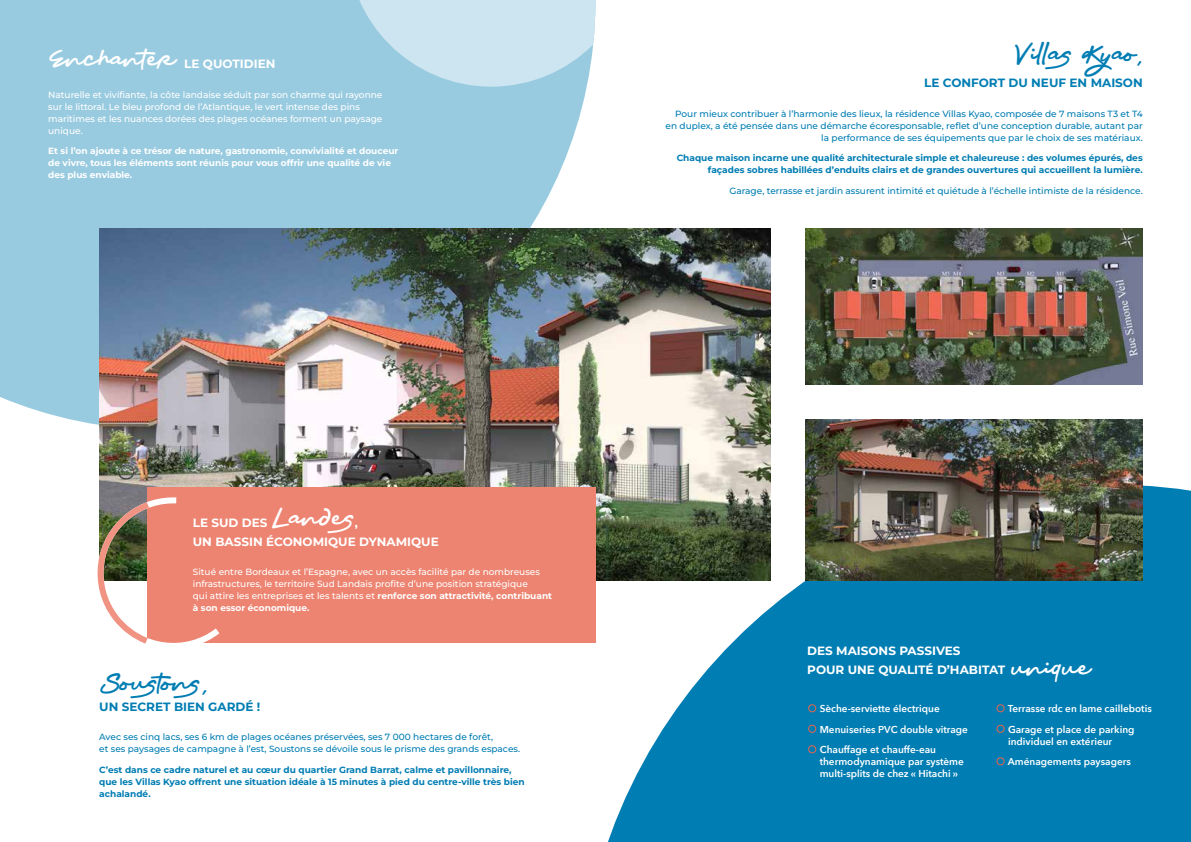
<style>
.page{position:relative;width:1191px;height:842px;background:#fff}
.page>*{position:absolute;margin:0;border:0;box-sizing:border-box;transform-origin:0 0}
.t1{font:27px "Mairo";color:#fff}
.t2{font:27px "Mairo";color:#007db3}
.t3{font:700 12px/19px "Montserrat";color:#fff}
.t4{font:700 12px "Montserrat";color:#007db3}
.t5{font:600 10px/12px "Avenir Next";color:#fff}
.t6{font:500 9px/12px "Montserrat";color:#007db3}
.t7{font:500 9px/12px "Montserrat";color:#fff}
.t8{font:700 9px/12px "Montserrat";color:#007db3}
.t9{font:700 9px/12px "Montserrat";color:#fff}
.s1{font-weight:700}
.s2{font-size:20px;color:#e9654e}
</style>
<div class="page">
<div style="left:0;top:0;width:595px;height:425px;background:#99cbe0"></div>
<svg style="left:347px;top:0;width:248px;height:87px;background:#bfdeec"></svg>
<svg style="left:595px;top:485px;width:596px;height:357px;fill:#007db3"></svg>
<img style="left:99px;top:229px;width:671px;height:351px">
<img style="left:805px;top:420px;width:337px;height:160px">
<img style="left:805px;top:229px;width:337px;height:155px">
<div style="left:147px;top:487px;width:448px;height:156px;background:#ed8471"></div>
<svg style="left:97px;top:495px;width:123px;height:149px"></svg>
<h1 class="t1" style="left:48px;top:43px;width:129px">Enchanter</h1>
<h2 class="t3" style="left:184px;top:54px;width:93px">LE QUOTIDIEN</h2>
<p class="t7" style="left:48px;top:88px;width:336px">Naturelle et vivifiante, la côte landaise séduit par son charme qui rayonne sur le littoral. Le bleu profond de l’Atlantique, le vert intense des pins maritimes et les nuances dorées des plages océanes forment un paysage unique.</p>
<p class="t9" style="left:48px;top:145px;width:352px">Et si l’on ajoute à ce trésor de nature, gastronomie, convivialité et douceur de vivre, tous les éléments sont réunis pour vous offrir une qualité de vie des plus enviable.</p>
<h1 class="t2" style="left:1014px;top:38px;width:130px">VillasKyao,</h1>
<h2 class="t4" style="left:924px;top:74px;width:220px">LE CONFORT DU NEUF EN MAISON</h2>
<p class="t6" style="left:665px;top:107px;width:479px;text-align:right">Pour mieux contribuer à l’harmonie des lieux, la résidence Villas Kyao, composée de 7 maisons T3 et T4 en duplex, a été pensée dans une démarche écoresponsable, reflet d’une conception durable, autant par la performance de ses équipements que par le choix de ses matériaux.</p>
<p class="t8" style="left:676px;top:152px;width:467px;text-align:right">Chaque maison incarne une qualité architecturale simple et chaleureuse : des volumes épurés, des façades sobres habillées d’enduits clairs et de grandes ouvertures qui accueillent la lumière.</p>
<p class="t6" style="left:729px;top:184px;width:414px">Garage, terrasse et jardin assurent intimité et quiétude à l’échelle intimiste de la résidence.</p>
<h2 class="t3" style="left:193px;top:512px;width:76px">LE SUD DES</h2>
<h1 class="t1" style="left:271px;top:502px;width:103px">Landes</h1>
<h2 class="t3" style="left:193px;top:512px;width:247px;text-indent:162px">,<br>UN BASSIN ÉCONOMIQUE DYNAMIQUE</h2>
<p class="t7" style="left:193px;top:566px;width:361px">Situé entre Bordeaux et l’Espagne, avec un accès facilité par de nombreuses infrastructures, le territoire Sud Landais profite d’une position stratégique<br>qui attire les entreprises et les talents et <span class="s1">renforce son attractivité, contribuant à son essor économique.</span></p>
<h1 class="t2" style="left:99px;top:666px;width:120px">Soustons,</h1>
<h2 class="t4" style="left:99px;top:698px;width:163px">UN SECRET BIEN GARDÉ !</h2>
<p class="t6" style="left:99px;top:731px;width:422px">Avec ses cinq lacs, ses 6 km de plages océanes préservées, ses 7 000 hectares de forêt,<br>et ses paysages de campagne à l’est, Soustons se dévoile sous le prisme des grands espaces.</p>
<p class="t8" style="left:99px;top:763px;width:427px">C’est dans ce cadre naturel et au cœur du quartier Grand Barrat, calme et pavillonnaire, que les Villas Kyao offrent une situation idéale à 15 minutes à pied du centre-ville très bien achalandé.</p>
<h2 class="t3" style="left:807px;top:641px;width:199px">DES MAISONS PASSIVES<br>POUR UNE QUALITÉ D’HABITAT</h2>
<h1 class="t1" style="left:1012px;top:652px;width:81px">unique</h1>
<p class="t5" style="left:807px;top:703px;width:134px"><span class="s2">•</span> Sèche-serviette électrique</p>
<p class="t5" style="left:807px;top:723px;width:162px"><span class="s2">•</span> Menuiseries PVC double vitrage</p>
<p class="t5" style="left:819px;top:744px;width:146px;text-indent:-12px"><span class="s2">•</span> Chauffage et chauffe-eau thermodynamique par système multi-splits de chez « Hitachi »</p>
<p class="t5" style="left:995px;top:703px;width:158px"><span class="s2">•</span> Terrasse rdc en lame caillebotis</p>
<p class="t5" style="left:1008px;top:723px;width:128px;text-indent:-12px"><span class="s2">•</span> Garage et place de parking individuel en extérieur</p>
<p class="t5" style="left:995px;top:756px;width:137px"><span class="s2">•</span> Aménagements paysagers</p>
</div>
